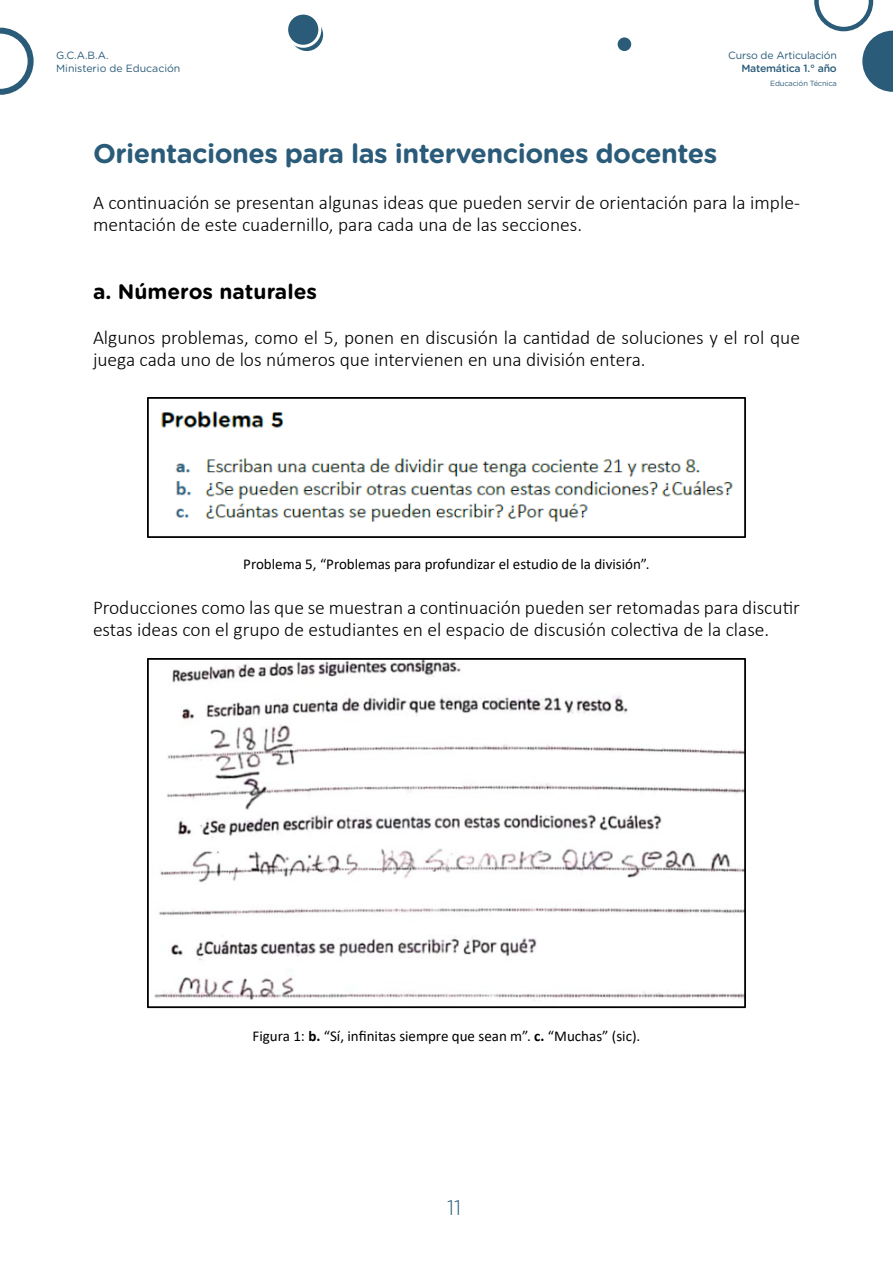
<style>
.page{position:relative;width:893px;height:1263px;background:#fff}
.page>*{position:absolute;margin:0;border:0;box-sizing:border-box;transform-origin:0 0}
.t1{font:700 27px "Gotham Rounded";letter-spacing:-.02em;color:#2a5b79}
.t2{font:700 21px "Gotham Rounded";color:#000}
.t3{font:300 21px "Gotham Rounded";color:#2a5b79}
.t4{font:300 19.5px/22.5px "Calibri";color:#000}
.t5{font:15px "Calibri";color:#000}
.t6{font:10.5px/12.6px "Gotham Rounded";letter-spacing:-.015em;color:#2a5b79}
.t7{font:500 10.5px "Gotham Rounded";letter-spacing:-.02em;color:#2a5b79}
.t8{font:7.5px "Gotham Rounded";letter-spacing:-.02em;color:#2a5b79}
.s1{font-weight:700}
</style>
<div class="page">
<svg style="left:814px;top:0;width:79px;height:92px"></svg>
<svg style="left:0;top:27px;width:34px;height:68px"></svg>
<div style="left:618px;top:37px;width:13px;height:14px;background:#2a5b79;border-radius:50%"></div>
<svg style="left:291px;top:18px;width:32px;height:33px"></svg>
<div style="left:287px;top:13px;width:33px;height:33px;background:#2a5b79;border-radius:50%"></div>
<div style="left:285px;top:12px;width:36px;height:36px;border:3px solid #fff;border-radius:50%"></div>
<img style="left:147px;top:397px;width:599px;height:141px">
<img style="left:147px;top:659px;width:599px;height:350px">
<p class="t6" style="left:56px;top:49px;width:126px">G.C.A.B.A.<br>Ministerio de Educación</p>
<p class="t6" style="left:728px;top:49px;width:110px">Curso de Articulación</p>
<p class="t7" style="left:741px;top:61px;width:97px">Matemática 1.° año</p>
<p class="t8" style="left:770px;top:79px;width:68px">Educación Técnica</p>
<h1 class="t1" style="left:93px;top:133px;width:626px">Orientaciones para las intervenciones docentes</h1>
<p class="t4" style="left:93px;top:191px;width:708px">A continuación se presentan algunas ideas que pueden servir de orientación para la imple&shy;mentación de este cuadernillo, para cada una de las secciones.</p>
<p class="t2" style="left:93px;top:276px;width:226px">a. Números naturales</p>
<p class="t4" style="left:93px;top:326px;width:708px">Algunos problemas, como el 5, ponen en discusión la cantidad de soluciones y el rol que juega cada uno de los números que intervienen en una división entera.</p>
<p class="t5" style="left:243px;top:554px;width:408px">Problema 5, “Problemas para profundizar el estudio de la división”.</p>
<p class="t4" style="left:93px;top:596px;width:708px">Producciones como las que se muestran a continuación pueden ser retomadas para discutir estas ideas con el grupo de estudiantes en el espacio de discusión colectiva de la clase.</p>
<p class="t5" style="left:253px;top:1027px;width:389px">Figura 1: <span class="s1">b.</span> “Sí, infinitas siempre que sean m”. <span class="s1">c.</span> “Muchas” (sic).</p>
<p class="t3" style="left:447px;top:1194px;width:16px">11</p>
</div>
